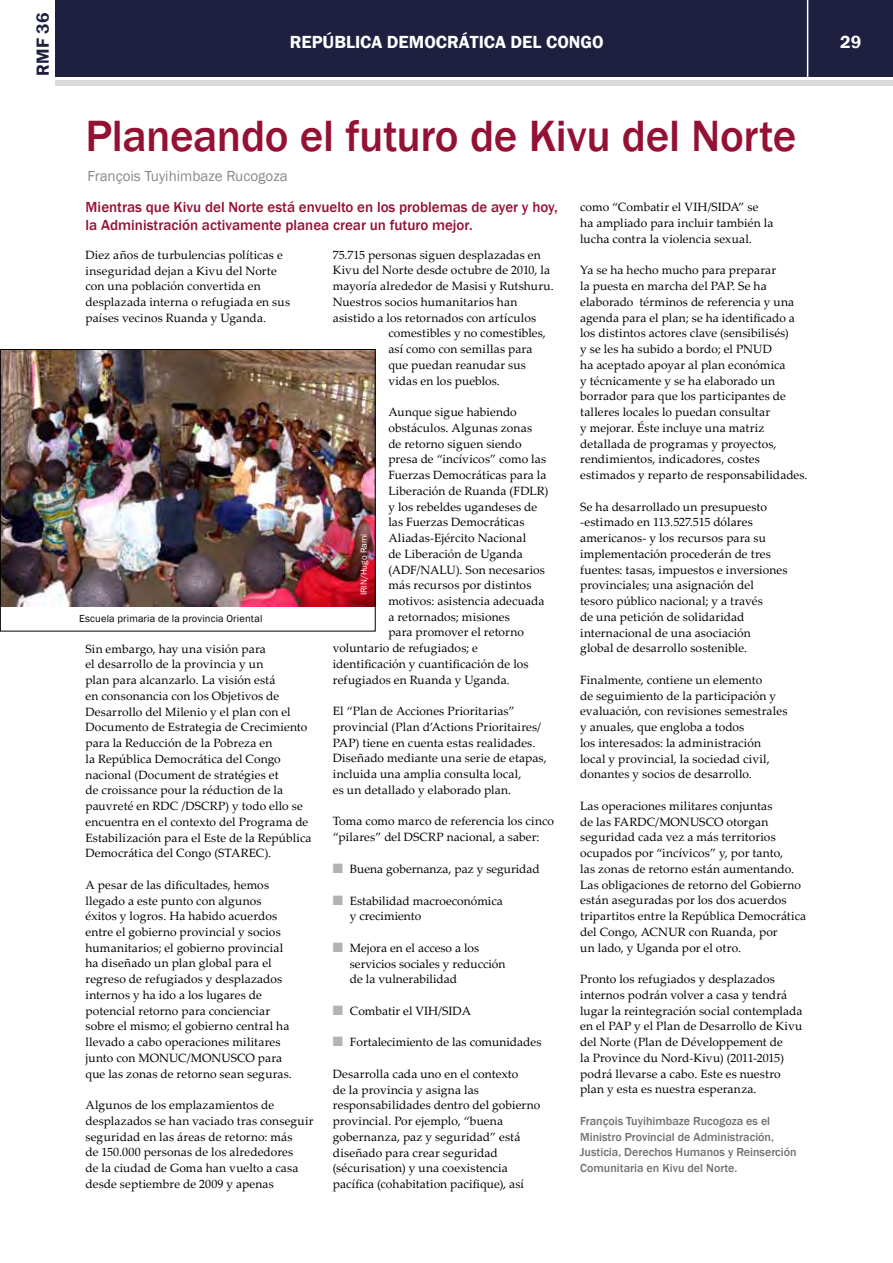
<style>
.page{position:relative;width:893px;height:1263px;background:#fff}
.page>*{position:absolute;margin:0;border:0;box-sizing:border-box;transform-origin:0 0}
.t1{font:500 45px "Franklin Gothic";letter-spacing:-.01em;color:#951134}
.t2{font:600 18px "Franklin Gothic";color:#fff}
.t3{font:600 18px "Franklin Gothic";color:#1f203f}
.t4{font:500 15px/18px "Franklin Gothic";color:#951134}
.t5{font:15px "Franklin Gothic";color:#87888a}
.t6{font:12px/15.8px "Palatino Linotype";letter-spacing:.01em;color:#000}
.t7{font:500 12px/15.8px "Franklin Gothic";color:#707172}
.t8{font:10.5px "Franklin Gothic";letter-spacing:.015em;color:#000}
.t9{font:9px "Franklin Gothic";color:#fff}
.s1{color:#b1b3b4}
</style>
<div class="page">
<div style="left:56px;top:0;width:837px;height:77px;background:#1f203f"></div>
<div style="left:56px;top:80px;width:837px;height:5px;background:#d9dadb"></div>
<hr style="left:807px;top:0;width:1px;height:78px;background:#fff">
<img style="left:2px;top:351px;width:372px;height:255px">
<div style="left:0;top:349px;width:376px;height:282px;border:1px solid #000"></div>
<h2 class="t3" style="left:32px;top:76px;width:64px;rotate:-90deg">RMF 36</h2>
<h2 class="t2" style="left:290px;top:31px;width:315px">REPÚBLICA DEMOCRÁTICA DEL CONGO</h2>
<h2 class="t2" style="left:840px;top:31px;width:23px">29</h2>
<h1 class="t1" style="left:85px;top:108px;width:712px">Planeando el futuro de Kivu del Norte</h1>
<p class="t5" style="left:88px;top:167px;width:201px">François Tuyihimbaze Rucogoza</p>
<p class="t4" style="left:86px;top:198px;width:474px">Mientras que Kivu del Norte está envuelto en los problemas de ayer y hoy, la Administración activamente planea crear un futuro mejor.</p>
<p class="t6" style="left:85px;top:246px;width:206px">Diez años de turbulencias políticas e inseguridad dejan a Kivu del Norte con una población convertida en desplazada interna o refugiada en sus países vecinos Ruanda y Uganda.</p>
<p class="t8" style="left:79px;top:612px;width:185px">Escuela primaria de la provincia Oriental</p>
<p class="t6" style="left:85px;top:640px;width:228px">Sin embargo, hay una visión para<br>el desarrollo de la provincia y un<br>plan para alcanzarlo. La visión está<br>en consonancia con los Objetivos de Desarrollo del Milenio y el plan con el Documento de Estrategia de Crecimiento para la Reducción de la Pobreza en<br>la República Democrática del Congo nacional (Document de stratégies et<br>de croissance pour la réduction de la pauvreté en RDC /DSCRP) y todo ello se encuentra en el contexto del Programa de Estabilización para el Este de la República Democrática del Congo (STAREC).</p>
<p class="t6" style="left:85px;top:876px;width:208px">A pesar de las dificultades, hemos llegado a este punto con algunos éxitos y logros. Ha habido acuerdos entre el gobierno provincial y socios humanitarios; el gobierno provincial ha diseñado un plan global para el regreso de refugiados y desplazados internos y ha ido a los lugares de potencial retorno para concienciar sobre el mismo; el gobierno central ha llevado a cabo operaciones militares junto con MONUC/MONUSCO para que las zonas de retorno sean seguras.</p>
<p class="t6" style="left:85px;top:1097px;width:230px">Algunos de los emplazamientos de desplazados se han vaciado tras conseguir seguridad en las áreas de retorno: más<br>de 150.000 personas de los alrededores<br>de la ciudad de Goma han vuelto a casa desde septiembre de 2009 y apenas</p>
<p class="t6" style="left:333px;top:246px;width:209px">75.715 personas siguen desplazadas en</p>
<p class="t6" style="left:333px;top:262px;width:219px">Kivu del Norte desde octubre de 2010, la</p>
<p class="t6" style="left:333px;top:278px;width:222px">mayoría alrededor de Masisi y Rutshuru.</p>
<p class="t6" style="left:333px;top:293px;width:186px">Nuestros socios humanitarios han</p>
<p class="t6" style="left:333px;top:309px;width:205px">asistido a los retornados con artículos</p>
<p class="t6" style="left:388px;top:325px;width:159px">comestibles y no comestibles,</p>
<p class="t6" style="left:388px;top:341px;width:145px">así como con semillas para</p>
<p class="t6" style="left:388px;top:356px;width:139px">que puedan reanudar sus</p>
<p class="t6" style="left:388px;top:372px;width:113px">vidas en los pueblos.</p>
<p class="t6" style="left:388px;top:404px;width:130px">Aunque sigue habiendo</p>
<p class="t6" style="left:388px;top:419px;width:145px">obstáculos. Algunas zonas</p>
<p class="t6" style="left:388px;top:435px;width:135px">de retorno siguen siendo</p>
<p class="t6" style="left:388px;top:451px;width:159px">presa de “incívicos” como las</p>
<p class="t6" style="left:388px;top:467px;width:160px">Fuerzas Democráticas para la</p>
<p class="t6" style="left:388px;top:482px;width:161px">Liberación de Ruanda (FDLR)</p>
<p class="t6" style="left:388px;top:498px;width:150px">y los rebeldes ugandeses de</p>
<p class="t6" style="left:388px;top:514px;width:138px">las Fuerzas Democráticas</p>
<p class="t6" style="left:388px;top:530px;width:139px">Aliadas-Ejército Nacional</p>
<p class="t6" style="left:388px;top:545px;width:136px">de Liberación de Uganda</p>
<p class="t6" style="left:388px;top:561px;width:158px">(ADF/NALU). Son necesarios</p>
<p class="t6" style="left:388px;top:577px;width:145px">más recursos por distintos</p>
<p class="t6" style="left:388px;top:592px;width:158px">motivos: asistencia adecuada</p>
<p class="t6" style="left:388px;top:608px;width:123px">a retornados; misiones</p>
<p class="t6" style="left:388px;top:624px;width:137px">para promover el retorno</p>
<p class="t6" style="left:333px;top:640px;width:147px">voluntario de refugiados; e</p>
<p class="t6" style="left:333px;top:655px;width:197px">identificación y cuantificación de los</p>
<p class="t6" style="left:333px;top:671px;width:178px">refugiados en Ruanda y Uganda.</p>
<p class="t6" style="left:333px;top:703px;width:215px">El “Plan de Acciones Prioritarias” provincial (Plan d’Actions Prioritaires/ PAP) tiene en cuenta estas realidades.<br>Diseñado mediante una serie de etapas, incluida una amplia consulta local,<br>es un detallado y elaborado plan.</p>
<p class="t6" style="left:333px;top:813px;width:223px">Toma como marco de referencia los cinco “pilares” del DSCRP nacional, a saber:</p>
<p class="t6" style="left:333px;top:861px;width:209px"><span class="s1">■</span> Buena gobernanza, paz y seguridad</p>
<p class="t6" style="left:350px;top:892px;width:154px;text-indent:-17px"><span class="s1">■</span> Estabilidad macroeconómica y crecimiento</p>
<p class="t6" style="left:350px;top:939px;width:157px;text-indent:-17px"><span class="s1">■</span> Mejora en el acceso a los servicios sociales y reducción de la vulnerabilidad</p>
<p class="t6" style="left:333px;top:1002px;width:140px"><span class="s1">■</span> Combatir el VIH/SIDA</p>
<p class="t6" style="left:333px;top:1034px;width:210px"><span class="s1">■</span> Fortalecimiento de las comunidades</p>
<p class="t6" style="left:333px;top:1065px;width:209px">Desarrolla cada uno en el contexto<br>de la provincia y asigna las responsabilidades dentro del gobierno provincial. Por ejemplo, “buena gobernanza, paz y seguridad” está diseñado para crear seguridad (sécurisation) y una coexistencia pacífica (cohabitation pacifique), así</p>
<p class="t9" style="left:358px;top:595px;width:63px;rotate:-90deg">IRIN/Hugo Rami</p>
<p class="t6" style="left:580px;top:199px;width:195px">como “Combatir el VIH/SIDA” se ha ampliado para incluir también la lucha contra la violencia sexual.</p>
<p class="t6" style="left:580px;top:262px;width:229px">Ya se ha hecho mucho para preparar<br>la puesta en marcha del PAP. Se ha elaborado términos de referencia y una agenda para el plan; se ha identificado a los distintos actores clave (sensibilisés)<br>y se les ha subido a bordo; el PNUD<br>ha aceptado apoyar al plan económica<br>y técnicamente y se ha elaborado un borrador para que los participantes de talleres locales lo puedan consultar<br>y mejorar. Éste incluye una matriz detallada de programas y proyectos, rendimientos, indicadores, costes estimados y reparto de responsabilidades.</p>
<p class="t6" style="left:580px;top:498px;width:209px">Se ha desarrollado un presupuesto -estimado en 113.527.515 dólares americanos- y los recursos para su implementación procederán de tres fuentes: tasas, impuestos e inversiones provinciales; una asignación del tesoro público nacional; y a través<br>de una petición de solidaridad internacional de una asociación<br>global de desarrollo sostenible.</p>
<p class="t6" style="left:580px;top:671px;width:209px">Finalmente, contiene un elemento<br>de seguimiento de la participación y evaluación, con revisiones semestrales y anuales, que engloba a todos<br>los interesados: la administración local y provincial, la sociedad civil, donantes y socios de desarrollo.</p>
<p class="t6" style="left:580px;top:797px;width:228px">Las operaciones militares conjuntas<br>de las FARDC/MONUSCO otorgan seguridad cada vez a más territorios ocupados por “incívicos” y, por tanto,<br>las zonas de retorno están aumentando.<br>Las obligaciones de retorno del Gobierno están aseguradas por los dos acuerdos tripartitos entre la República Democrática del Congo, ACNUR con Ruanda, por<br>un lado, y Uganda por el otro.</p>
<p class="t6" style="left:580px;top:971px;width:224px">Pronto los refugiados y desplazados internos podrán volver a casa y tendrá lugar la reintegración social contemplada en el PAP y el Plan de Desarrollo de Kivu del Norte (Plan de Développement de<br>la Province du Nord-Kivu) (2011-2015) podrá llevarse a cabo. Este es nuestro plan y esta es nuestra esperanza.</p>
<p class="t7" style="left:580px;top:1113px;width:218px">François Tuyihimbaze Rucogoza es el Ministro Provincial de Administración, Justicia, Derechos Humanos y Reinserción Comunitaria en Kivu del Norte.</p>
</div>
